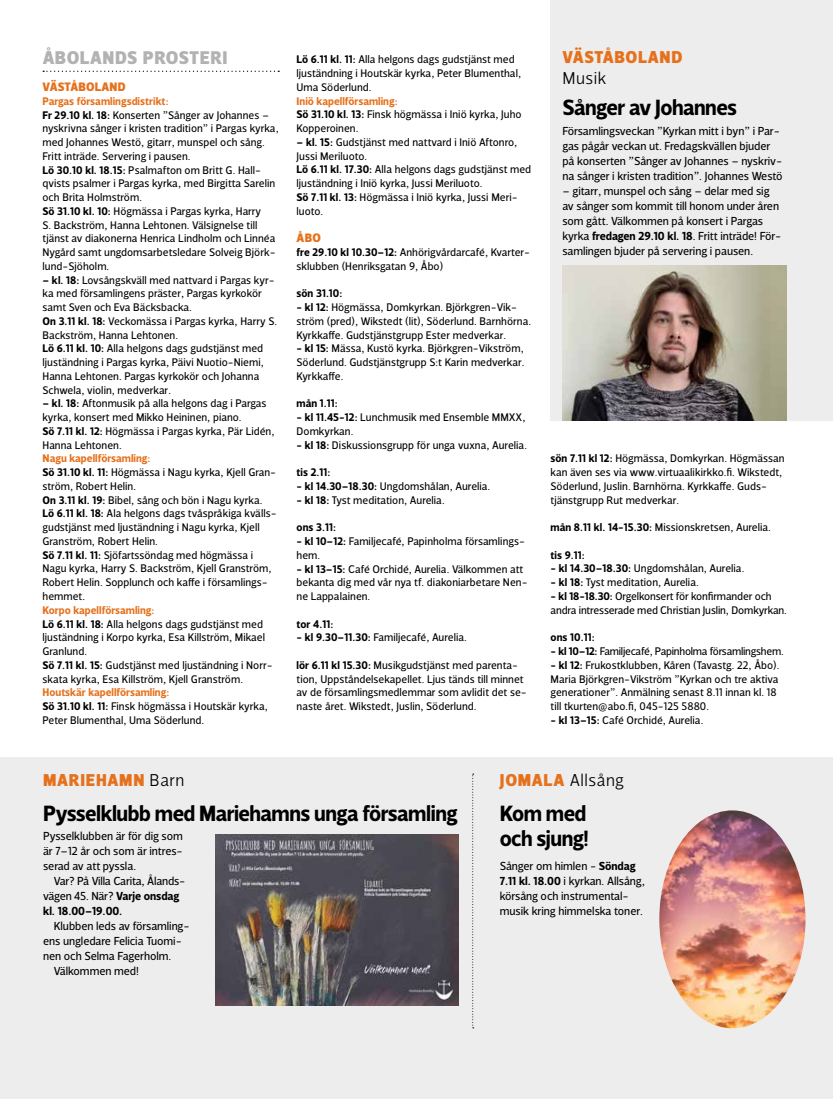
<style>
.page{position:relative;width:833px;height:1099px;background:#fff}
.page>*{position:absolute;margin:0;border:0;box-sizing:border-box;transform-origin:0 0}
.t1{font:700 22.5px/25px "Velino Sans";letter-spacing:-.025em;color:#000}
.t2{font:900 18.75px "Velino Sans";letter-spacing:.025em;color:#b3b2b2}
.t3{font:900 17.5px "Velino Sans";letter-spacing:.035em;color:#e6711c}
.t4{font:300 17.5px "Velino Sans";letter-spacing:.03em;color:#000}
.t5{font:900 12.5px "Velino Sans";letter-spacing:.015em;color:#e6711c}
.t6{font:11.88px/15px "Velino Sans";letter-spacing:-.005em;color:#000}
.t7{font:11.25px/13.8px "Velino Sans";letter-spacing:.005em;color:#000}
.t8{font:700 11.25px "Velino Sans";letter-spacing:.005em;color:#000}
.t9{font:11.25px "Velino Sans";letter-spacing:-.02em;color:#000}
.s1{font-weight:700;color:#e6711c}
.s2{font-weight:700}
.s3{font-weight:300;color:#000}
.s4{font-weight:900;color:#e6711c}
</style>
<div class="page">
<svg style="left:43px;top:71px;width:236px;height:1px"></svg>
<div style="left:0;top:757px;width:833px;height:341px;background:#ededed"></div>
<div style="left:550px;top:0;width:283px;height:420px;background:#ededed"></div>
<svg style="left:472px;top:773px;width:2px;height:255px"></svg>
<img style="left:562px;top:266px;width:225px;height:154px">
<img style="left:215px;top:834px;width:243px;height:171px">
<img style="left:659px;top:810px;width:146px;height:218px">
<h2 class="t2" style="left:43px;top:45px;width:186px">ÅBOLANDS PROSTERI</h2>
<p class="t5" style="left:43px;top:79px;width:85px">VÄSTÅBOLAND</p>
<p class="t7" style="left:43px;top:94px;width:238px"><span class="s1">Pargas församlingsdistrikt:<br></span><span class="s2">Fr 29.10 kl. 18:</span> Konserten ”Sånger av Johannes – nyskrivna sånger i kristen tradition” i Pargas kyrka, med Johannes Westö, gitarr, munspel och sång.<br>Fritt inträde. Servering i pausen.<br><span class="s2">Lö 30.10 kl. 18.15:</span> Psalmafton om Britt G. Hall&shy;qvists psalmer i Pargas kyrka, med Birgitta Sarelin och Brita Holmström.<br><span class="s2">Sö 31.10 kl. 10:</span> Högmässa i Pargas kyrka, Harry<br>S. Backström, Hanna Lehtonen. Välsignelse till tjänst av diakonerna Henrica Lindholm och Linnéa Nygård samt ungdomsarbetsledare Solveig Björk&shy;lund-Sjöholm.</p>
<p class="t7" style="left:43px;top:273px;width:236px"><span class="s2">– kl. 18:</span> Lovsångskväll med nattvard i Pargas kyr&shy;ka med församlingens präster, Pargas kyrkokör samt Sven och Eva Bäcksbacka.<br><span class="s2">On 3.11 kl. 18:</span> Veckomässa i Pargas kyrka, Harry S.<br>Backström, Hanna Lehtonen.<br><span class="s2">Lö 6.11 kl. 10:</span> Alla helgons dags gudstjänst med ljuständning i Pargas kyrka, Päivi Nuotio-Niemi, Hanna Lehtonen. Pargas kyrkokör och Johanna Schwela, violin, medverkar.</p>
<p class="t7" style="left:43px;top:397px;width:233px"><span class="s2">– kl. 18:</span> Aftonmusik på alla helgons dag i Pargas kyrka, konsert med Mikko Heininen, piano.<br><span class="s2">Sö 7.11 kl. 12:</span> Högmässa i Pargas kyrka, Pär Lidén, Hanna Lehtonen.</p>
<p class="t7" style="left:43px;top:452px;width:236px"><span class="s1">Nagu kapellförsamling:<br></span><span class="s2">Sö 31.10 kl. 11:</span> Högmässa i Nagu kyrka, Kjell Gran&shy;ström, Robert Helin.<br><span class="s2">On 3.11 kl. 19:</span> Bibel, sång och bön i Nagu kyrka.<br><span class="s2">Lö 6.11 kl. 18:</span> Ala helgons dags tvåspråkiga kvälls&shy;gudstjänst med ljuständning i Nagu kyrka, Kjell Granström, Robert Helin.<br><span class="s2">Sö 7.11 kl. 11:</span> Sjöfartssöndag med högmässa i Nagu kyrka, Harry S. Backström, Kjell Granström, Robert Helin. Sopplunch och kaffe i församlings&shy;hemmet.</p>
<p class="t7" style="left:43px;top:603px;width:232px"><span class="s1">Korpo kapellförsamling:<br></span><span class="s2">Lö 6.11 kl. 18:</span> Alla helgons dags gudstjänst med ljuständning i Korpo kyrka, Esa Killström, Mikael Granlund.<br><span class="s2">Sö 7.11 kl. 15:</span> Gudstjänst med ljuständning i Norr&shy;skata kyrka, Esa Killström, Kjell Granström.</p>
<p class="t7" style="left:43px;top:685px;width:227px"><span class="s1">Houtskär kapellförsamling:<br></span><span class="s2">Sö 31.10 kl. 11:</span> Finsk högmässa i Houtskär kyrka,<br>Peter Blumenthal, Uma Söderlund.</p>
<p class="t7" style="left:296px;top:53px;width:226px"><span class="s2">Lö 6.11 kl. 11:</span> Alla helgons dags gudstjänst med ljuständning i Houtskär kyrka, Peter Blumenthal,<br>Uma Söderlund.</p>
<p class="t7" style="left:296px;top:94px;width:226px"><span class="s1">Iniö kapellförsamling:<br></span><span class="s2">Sö 31.10 kl. 13:</span> Finsk högmässa i Iniö kyrka, Juho<br>Kopperoinen.</p>
<p class="t7" style="left:296px;top:135px;width:236px"><span class="s2">– kl. 15:</span> Gudstjänst med nattvard i Iniö Aftonro, Jussi Meriluoto.<br><span class="s2">Lö 6.11 kl. 17.30:</span> Alla helgons dags gudstjänst med ljuständning i Iniö kyrka, Jussi Meriluoto.<br><span class="s2">Sö 7.11 kl. 13:</span> Högmässa i Iniö kyrka, Jussi Meri&shy;luoto.</p>
<p class="t5" style="left:297px;top:230px;width:26px">ÅBO</p>
<p class="t7" style="left:296px;top:245px;width:235px"><span class="s2">fre 29.10 kl 10.30–12:</span> Anhörigvårdarcafé, Kvarter&shy;sklubben (Henriksgatan 9, Åbo)</p>
<p class="t8" style="left:296px;top:286px;width:47px">sön 31.10:</p>
<p class="t7" style="left:296px;top:300px;width:236px"><span class="s2">- kl 12:</span> Högmässa, Domkyrkan. Björkgren-Vik&shy;ström (pred), Wikstedt (lit), Söderlund. Barnhörna.<br>Kyrkkaffe. Gudstjänstgrupp Ester medverkar.</p>
<p class="t7" style="left:296px;top:342px;width:229px;text-align:justify"><span class="s2">- kl 15:</span> Mässa, Kustö kyrka. Björkgren-Vikström, Söderlund. Gudstjänstgrupp S:t Karin medverkar.<br>Kyrkkaffe.</p>
<p class="t8" style="left:296px;top:396px;width:43px">mån 1.11:</p>
<p class="t7" style="left:296px;top:410px;width:230px"><span class="s2">- kl 11.45-12:</span> Lunchmusik med Ensemble MMXX,<br>Domkyrkan.</p>
<p class="t7" style="left:296px;top:438px;width:232px"><span class="s2">- kl 18:</span> Diskussionsgrupp för unga vuxna, Aurelia.</p>
<p class="t8" style="left:296px;top:465px;width:35px">tis 2.11:</p>
<p class="t7" style="left:296px;top:479px;width:195px"><span class="s2">- kl 14.30–18.30:</span> Ungdomshålan, Aurelia.</p>
<p class="t7" style="left:296px;top:493px;width:150px"><span class="s2">- kl 18:</span> Tyst meditation, Aurelia.</p>
<p class="t8" style="left:296px;top:520px;width:41px">ons 3.11:</p>
<p class="t7" style="left:296px;top:534px;width:230px"><span class="s2">- kl 10–12:</span> Familjecafé, Papinholma församlings&shy;hem.</p>
<p class="t7" style="left:296px;top:562px;width:232px"><span class="s2">- kl 13–15:</span> Café Orchidé, Aurelia. Välkommen att bekanta dig med vår nya tf. diakoniarbetare Nen&shy;ne Lappalainen.</p>
<p class="t8" style="left:296px;top:616px;width:38px">tor 4.11:</p>
<p class="t7" style="left:296px;top:630px;width:172px"><span class="s2">- kl 9.30–11.30:</span> Familjecafé, Aurelia.</p>
<p class="t7" style="left:296px;top:658px;width:232px"><span class="s2">lör 6.11 kl 15.30:</span> Musikgudstjänst med parenta&shy;tion, Uppståndelsekapellet. Ljus tänds till minnet av de församlingsmedlemmar som avlidit det se&shy;naste året. Wikstedt, Juslin, Söderlund.</p>
<h3 class="t3" style="left:562px;top:46px;width:121px">VÄSTÅBOLAND</h3>
<h3 class="t4" style="left:562px;top:68px;width:45px">Musik</h3>
<h1 class="t1" style="left:562px;top:95px;width:176px">Sånger av Johannes</h1>
<p class="t6" style="left:562px;top:124px;width:222px">Församlingsveckan ”Kyrkan mitt i byn” i Par&shy;gas pågår veckan ut. Fredagskvällen bjuder på konserten ”Sånger av Johannes – nyskriv&shy;na sånger i kristen tradition”. Johannes Westö</p>
<p class="t6" style="left:562px;top:184px;width:221px">– gitarr, munspel och sång – delar med sig av sånger som kommit till honom under åren som gått. Välkommen på konsert i Pargas kyrka <span class="s2">fredagen 29.10 kl. 18</span>. Fritt inträde! För&shy;samlingen bjuder på servering i pausen.</p>
<p class="t7" style="left:550px;top:452px;width:235px"><span class="s2">sön 7.11 kl 12:</span> Högmässa, Domkyrkan. Högmässan kan även ses via www.virtuaalikirkko.fi. Wikstedt, Söderlund, Juslin. Barnhörna. Kyrkkaffe. Guds&shy;tjänstgrupp Rut medverkar.</p>
<p class="t7" style="left:550px;top:520px;width:222px"><span class="s2">mån 8.11 kl. 14-15.30:</span> Missionskretsen, Aurelia.</p>
<p class="t8" style="left:550px;top:548px;width:36px">tis 9.11:</p>
<p class="t7" style="left:550px;top:562px;width:195px"><span class="s2">- kl 14.30–18.30:</span> Ungdomshålan, Aurelia.</p>
<p class="t7" style="left:550px;top:575px;width:150px"><span class="s2">- kl 18:</span> Tyst meditation, Aurelia.</p>
<p class="t7" style="left:550px;top:589px;width:238px"><span class="s2">- kl 18-18.30:</span> Orgelkonsert för konfirmander och andra intresserade med Christian Juslin, Domkyrkan.</p>
<p class="t8" style="left:550px;top:630px;width:46px">ons 10.11:</p>
<p class="t9" style="left:550px;top:644px;width:235px"><span class="s2">- kl 10–12:</span> Familjecafé, Papinholma församlingshem.</p>
<p class="t7" style="left:550px;top:658px;width:230px"><span class="s2">- kl 12:</span> Frukostklubben, Kåren (Tavastg. 22, Åbo).<br>Maria Björkgren-Vikström ”Kyrkan och tre aktiva generationer”. Anmälning senast 8.11 innan kl. 18 till tkurten@abo.fi, 045-125 5880.</p>
<p class="t7" style="left:550px;top:713px;width:154px"><span class="s2">- kl 13–15:</span> Café Orchidé, Aurelia.</p>
<h3 class="t3" style="left:43px;top:768px;width:143px">MARIEHAMN <span class="s3">Barn</span></h3>
<h3 class="t4" style="left:500px;top:769px;width:126px"><span class="s4">JOMALA</span> Allsång</h3>
<h1 class="t1" style="left:43px;top:801px;width:416px">Pysselklubb med Mariehamns unga församling</h1>
<p class="t6" style="left:43px;top:829px;width:141px;text-align:justify">Pysselklubben är för dig som är 7–12 år och som är intres&shy;serad av att pyssla.</p>
<p class="t6" style="left:43px;top:874px;width:144px;text-indent:11px">Var? På Villa Carita, Ålands&shy;vägen 45. När? <span class="s2">Varje onsdag kl. 18.00–19.00.</span></p>
<p class="t6" style="left:54px;top:919px;width:137px">Klubben leds av församling-</p>
<p class="t6" style="left:43px;top:934px;width:140px">ens ungledare Felicia Tuomi-</p>
<p class="t6" style="left:43px;top:949px;width:130px">nen och Selma Fagerholm.</p>
<p class="t6" style="left:54px;top:964px;width:87px">Välkommen med!</p>
<h1 class="t1" style="left:500px;top:801px;width:90px">Kom med och sjung!</h1>
<p class="t6" style="left:500px;top:859px;width:147px">Sånger om himlen - <span class="s2">Söndag<br>7.11 kl. 18.00</span> i kyrkan. Allsång, körsång och instrumental&shy;musik kring himmelska toner.</p>
</div>
